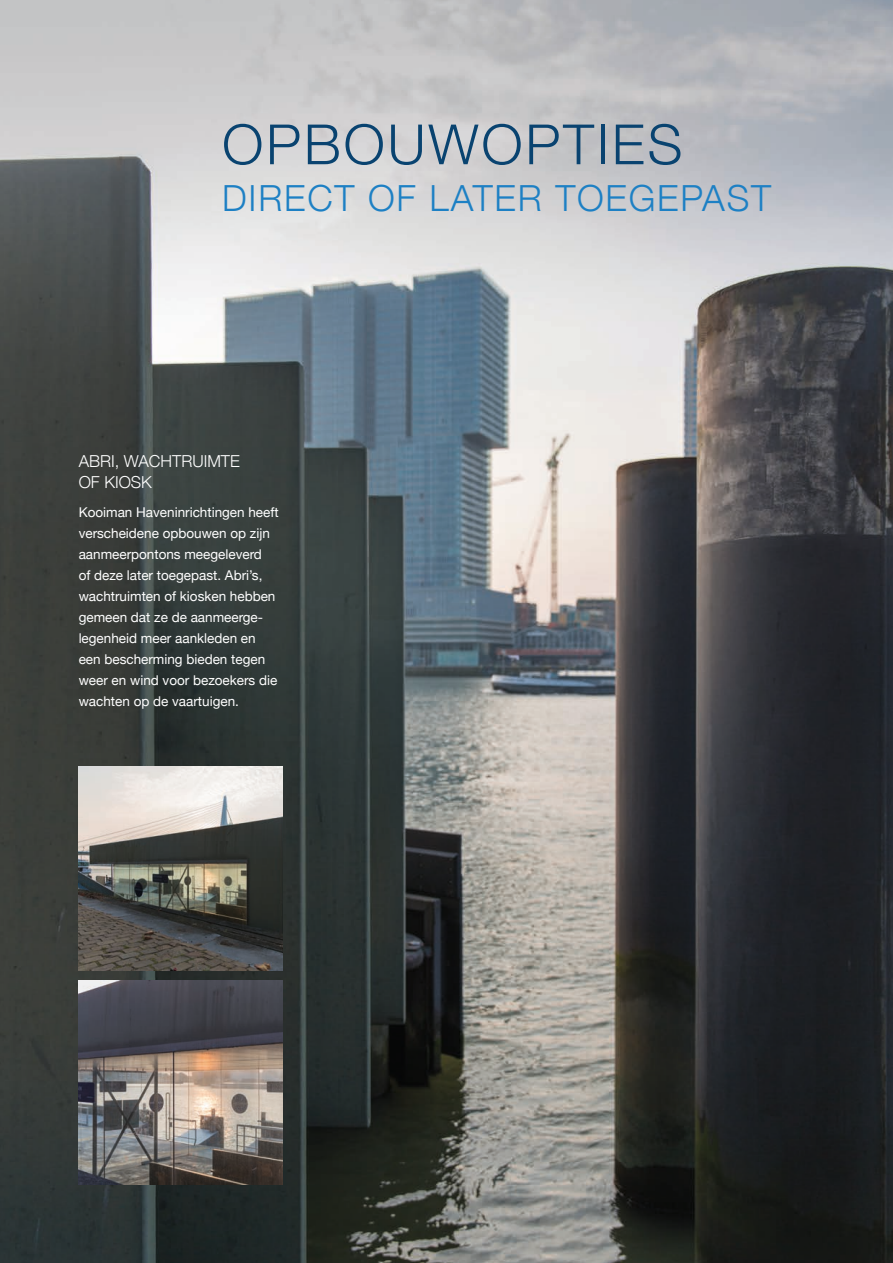
<style>
.page{position:relative;width:893px;height:1263px;background:#fff}
.page>*{position:absolute;margin:0;border:0;box-sizing:border-box;transform-origin:0 0}
.t1{font:300 55.5px "Helvetica Neue";letter-spacing:.05em;color:#094370}
.t2{font:300 36px "Helvetica Neue";letter-spacing:.05em;color:#1d80c4}
.t3{font:300 16.5px/21px "Helvetica Neue";color:#fff}
.t4{font:13.5px/21px "Helvetica Neue";color:#fff}
</style>
<div class="page">
<img style="left:0;top:0;width:893px;height:1263px">
<img style="left:79px;top:767px;width:204px;height:204px">
<img style="left:79px;top:980px;width:204px;height:204px">
<h1 class="t1" style="left:222px;top:100px;width:462px">OPBOUWOPTIES</h1>
<h2 class="t2" style="left:222px;top:169px;width:551px">DIRECT OF LATER TOEGEPAST</h2>
<p class="t3" style="left:79px;top:449px;width:163px">ABRI, WACHTRUIMTE<br>OF KIOSK</p>
<p class="t4" style="left:79px;top:503px;width:202px">Kooiman Haveninrichtingen heeft verscheidene opbouwen op zijn aanmeerpontons meegeleverd<br>of deze later toegepast. Abri’s, wachtruimten of kiosken hebben gemeen dat ze de aanmeerge&shy;legenheid meer aankleden en een bescherming bieden tegen weer en wind voor bezoekers die wachten op de vaartuigen.</p>
</div>
